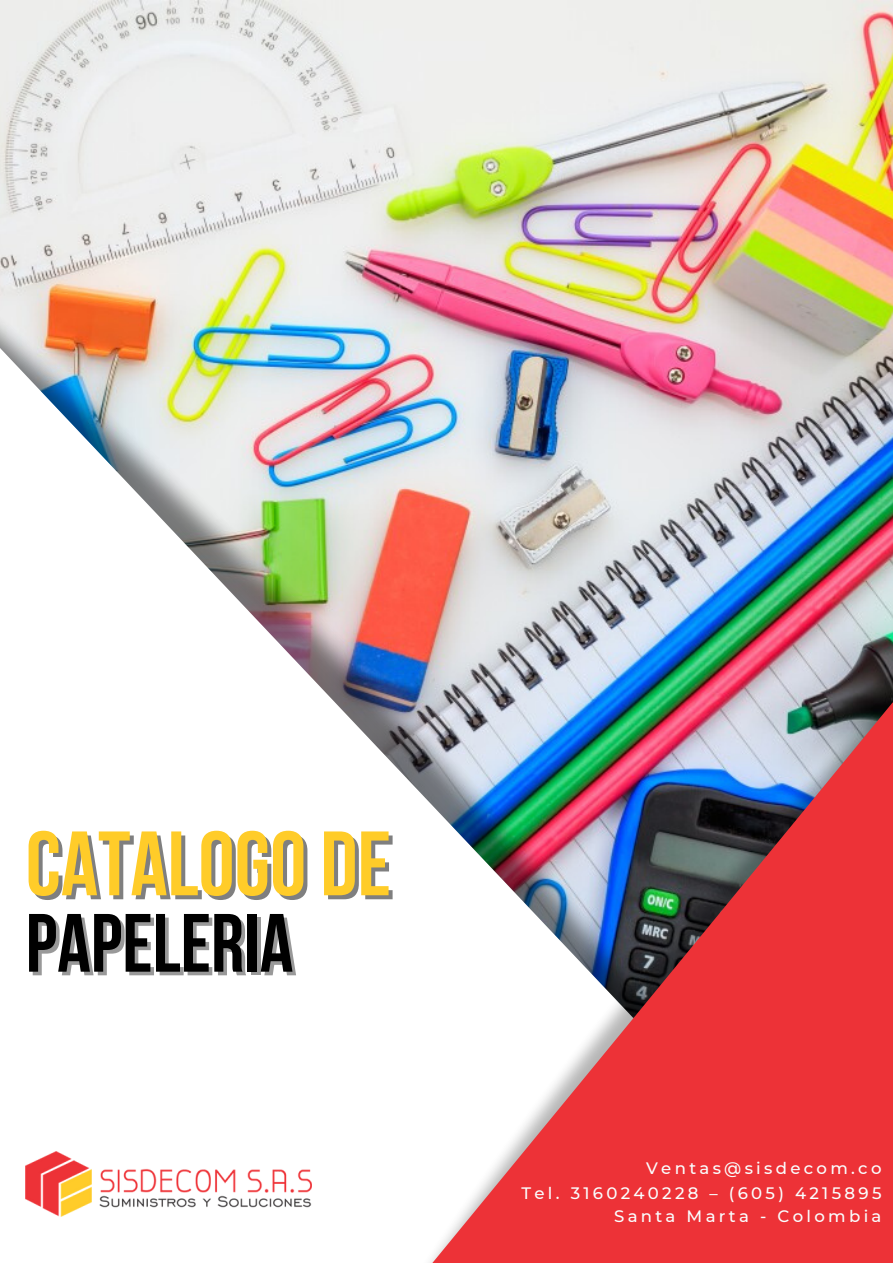
<style>
.page{position:relative;width:893px;height:1264px;background:#fff}
.page>*{position:absolute;margin:0;border:0;box-sizing:border-box;transform-origin:0 0}
.t1{font:700 91.05px "Bebas Neue";color:#ffcc29}
.t2{font:700 82.5px "Bebas Neue";color:#000}
.t3{font:500 16.5px "Montserrat";letter-spacing:.2em;color:#faffff}
</style>
<div class="page">
<img style="left:0;top:0;width:892px;height:609px">
<img style="left:0;top:233px;width:829px;height:984px">
<img style="left:0;top:270px;width:695px;height:772px">
<img style="left:371px;top:609px;width:521px;height:608px">
<img style="left:372px;top:702px;width:520px;height:560px">
<img style="left:26px;top:1151px;width:285px;height:65px">
<p class="t1" style="left:26px;top:827px;width:367px">CATALOGO DE</p>
<p class="t2" style="left:26px;top:909px;width:269px">PAPELERIA</p>
<p class="t3" style="left:646px;top:1158px;width:237px">Ventas@sisdecom.co</p>
<p class="t3" style="left:521px;top:1183px;width:361px">Tel. 3160240228 – (605) 4215895</p>
<p class="t3" style="left:614px;top:1205px;width:269px">Santa Marta - Colombia</p>
</div>
